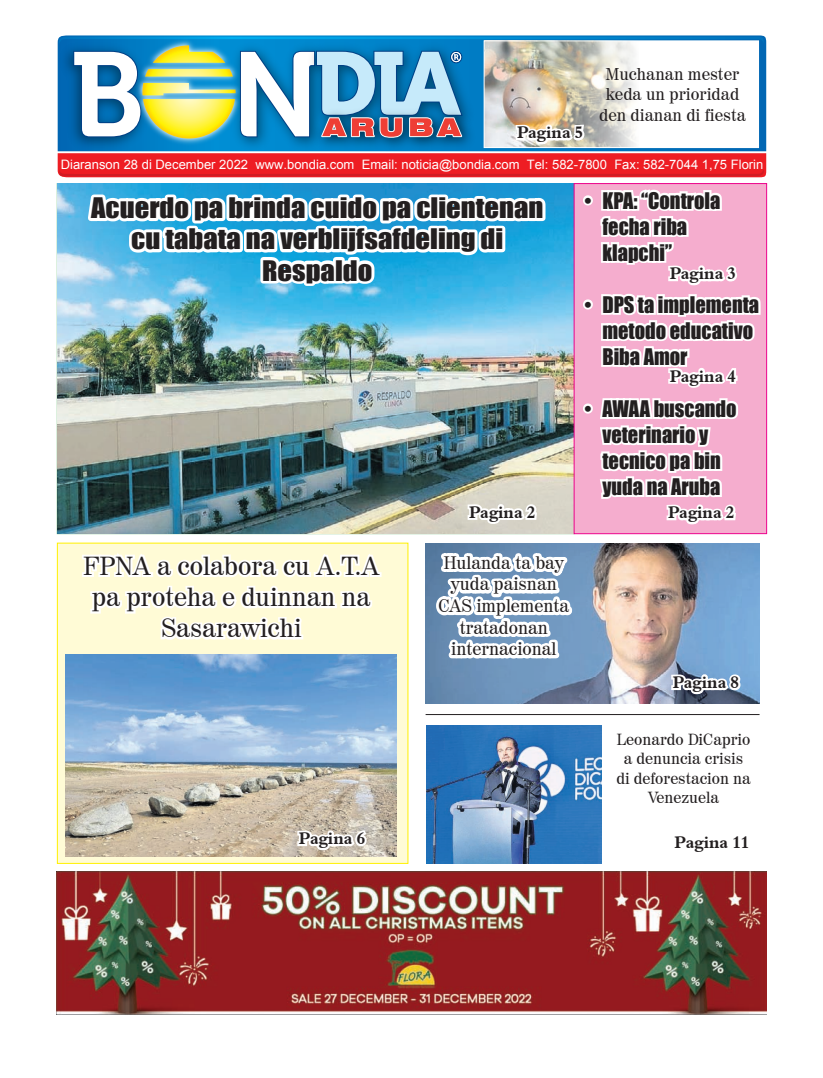
<style>
.page{position:relative;width:823px;height:1078px;background:#fff}
.page>*{position:absolute;margin:0;border:0;box-sizing:border-box;transform-origin:0 0}
.t1{font:26px/31.2px "Impact";color:#231f20;text-align:center;scale:1.1 1}
.t2{font:26px/31.2px "Century 725 BT";color:#231f20;text-align:center}
.t3{font:21px/26px "Impact";color:#231f20}
.t4{font:18px/21.6px "Century 725 BT";color:#231f20;text-align:center}
.t5{font:17px "Aldine 401 BT Bold A";color:#231f20}
.t6{font:17px/20.4px "Century 725 BT";color:#231f20;text-align:center}
.t7{font:16px/19.2px "Century 725 BT";color:#231f20;text-align:center}
.t8{font:13px "Arial";color:#fff}
</style>
<div class="page">
<img style="left:426px;top:857px;width:175px;height:6px">
<img style="left:56px;top:35px;width:709px;height:822px">
<img style="left:56px;top:871px;width:710px;height:143px">
<p class="t5" style="left:517px;top:122px;width:68px">Pagina 5</p>
<p class="t6" style="left:598px;top:63px;width:148px">Muchanan mester keda un prioridad den dianan di fiesta</p>
<p class="t8" style="left:61px;top:156px;width:703px">Diaranson 28 di December 2022 www.bondia.com Email: noticia@bondia.com Tel: 582-7800 Fax: 582-7044 1,75 Florin</p>
<p class="t1" style="left:91px;top:191px;width:412px">Acuerdo pa brinda cuido pa clientenan cu tabata na verblijfsafdeling di<br>Respaldo</p>
<p class="t2" style="left:84px;top:549px;width:296px">FPNA a colabora cu A.T.A pa proteha e duinnan na<br>Sasarawichi</p>
<p class="t5" style="left:469px;top:501px;width:68px">Pagina 2</p>
<p class="t4" style="left:438px;top:551px;width:132px">Hulanda ta bay yuda paisnan<br>CAS implementa tratadonan internacional</p>
<p class="t3" style="left:602px;top:187px;width:119px;text-indent:-18px">• KPA: “Controla fecha riba klapchi”</p>
<p class="t3" style="left:602px;top:291px;width:158px;text-indent:-18px">• DPS ta implementa metodo educativo<br>Biba Amor</p>
<p class="t3" style="left:584px;top:395px;width:154px;text-align:center">• AWAA buscando veterinario y tecnico pa bin yuda na Aruba</p>
<p class="t5" style="left:669px;top:263px;width:68px">Pagina 3</p>
<p class="t5" style="left:669px;top:365px;width:68px">Pagina 4</p>
<p class="t5" style="left:667px;top:502px;width:68px">Pagina 2</p>
<p class="t5" style="left:672px;top:671px;width:68px">Pagina 8</p>
<p class="t5" style="left:299px;top:827px;width:68px">Pagina 6</p>
<p class="t7" style="left:616px;top:729px;width:135px">Leonardo DiCaprio a denuncia crisis di deforestacion na<br>Venezuela</p>
<p class="t5" style="left:674px;top:832px;width:76px">Pagina 11</p>
</div>
